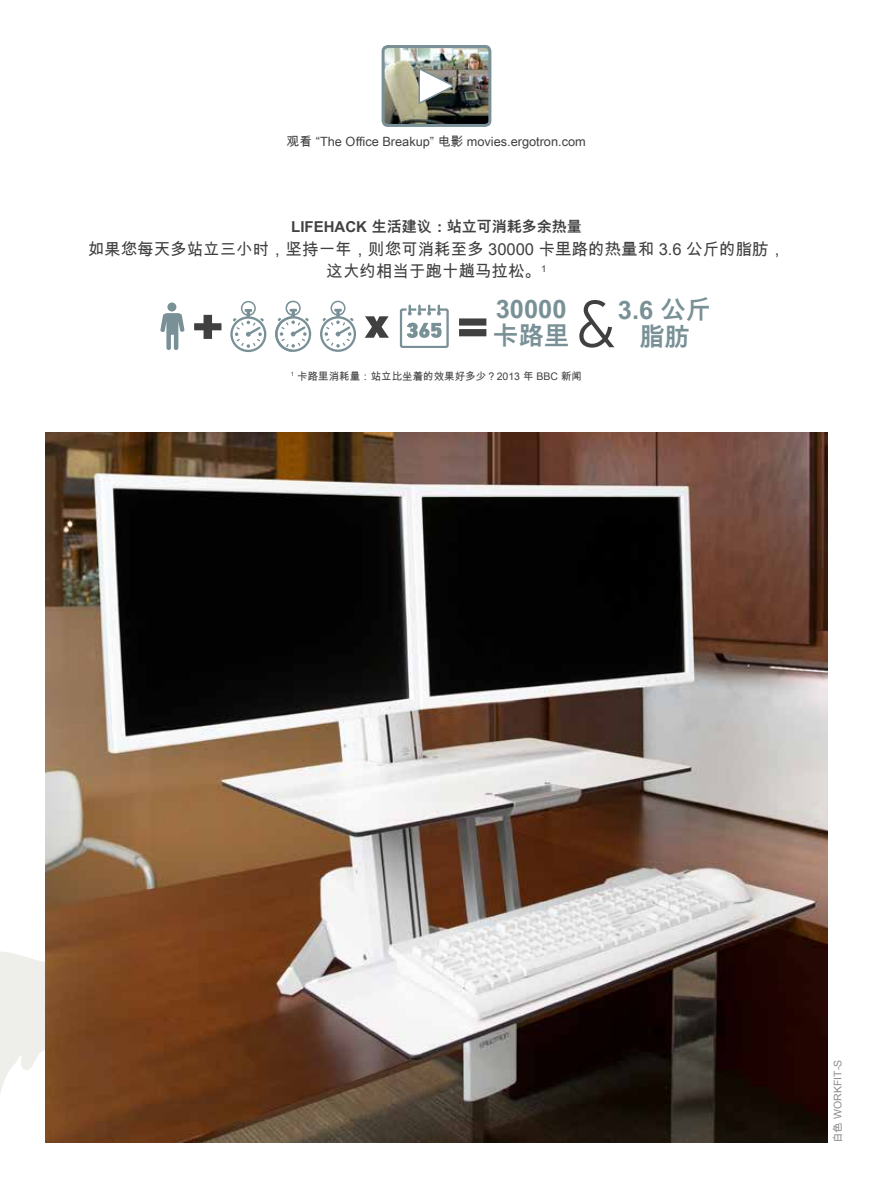
<style>
.page{position:relative;width:891px;height:1188px;background:#fff}
.page>*{position:absolute;margin:0;border:0;box-sizing:border-box;transform-origin:0 0}
.t1{font:700 25.5px/27px "Arial Unicode MS";color:#799196}
.t2{font:16.5px/22.5px "Arial Unicode MS";color:#404040;text-align:center}
.t3{font:700 15px "Arial Unicode MS";color:#414042}
.t4{font:12.75px "Arial Unicode MS";color:#414042}
.t5{font:10.5px "Arial Unicode MS";color:#404040}
.t6{font:10.5px "Arial Unicode MS";color:#8a8c8e}
</style>
<div class="page">
<svg style="left:0;top:952px;width:45px;height:141px;fill:#eeeeeb"></svg>
<img style="left:386px;top:49px;width:101px;height:74px">
<div style="left:382px;top:45px;width:109px;height:82px;border:3px solid #799196;border-radius:5px"></div>
<svg style="left:418px;top:66px;width:38px;height:40px"></svg>
<div style="left:167px;top:303px;width:9px;height:9px;background:#799196;border-radius:50%"></div>
<svg style="left:160px;top:313px;width:25px;height:37px"></svg>
<svg style="left:194px;top:315px;width:27px;height:24px"></svg>
<svg style="left:400px;top:304px;width:49px;height:44px"></svg>
<svg style="left:365px;top:316px;width:24px;height:22px"></svg>
<svg style="left:459px;top:318px;width:27px;height:18px"></svg>
<svg style="left:579px;top:300px;width:35px;height:48px"></svg>
<svg style="left:275px;top:301px;width:36px;height:51px"></svg>
<svg style="left:320px;top:301px;width:36px;height:51px"></svg>
<svg style="left:230px;top:301px;width:36px;height:51px"></svg>
<img style="left:45px;top:432px;width:783px;height:711px">
<p class="t4" style="left:287px;top:132px;width:301px">观看 “The Office Breakup” 电影 movies.ergotron.com</p>
<p class="t3" style="left:291px;top:216px;width:292px">LIFEHACK 生活建议：站立可消耗多余热量</p>
<p class="t2" style="left:88px;top:237px;width:699px">如果您每天多站立三小时，坚持一年，则您可消耗至多 30000 卡里路的热量和 3.6 公斤的脂肪，这大约相当于跑十趟马拉松。<sup>1</sup></p>
<h1 class="t1" style="left:493px;top:296px;width:78px">30000卡路里</h1>
<h1 class="t1" style="left:618px;top:297px;width:95px;text-align:center">3.6 公斤脂肪</h1>
<p class="t5" style="left:291px;top:368px;width:293px"><sup>1</sup> 卡路里消耗量：站立比坐着的效果好多少？2013 年 BBC 新闻</p>
<p class="t6" style="left:830px;top:1143px;width:85px;rotate:-90deg">白色 WORKFIT-S</p>
</div>
